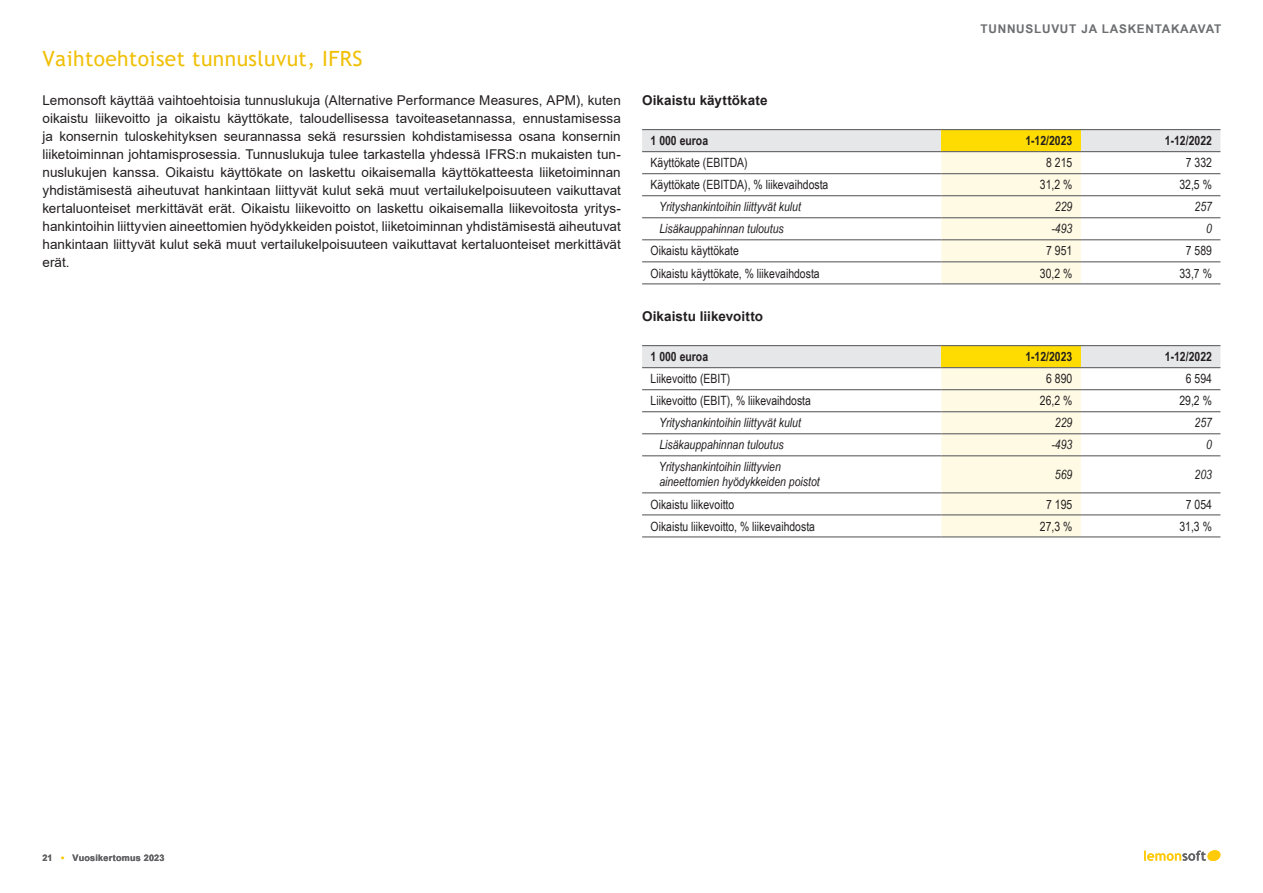
<style>
.page{position:relative;width:1263px;height:893px;background:#fff}
.page>*{position:absolute;margin:0;border:0;box-sizing:border-box;transform-origin:0 0}
.Otsikko_ALA_iso_KELT{font:21px "Trebuchet MS";letter-spacing:.02em;color:#f0c008}
.Leipis{font:13.5px/18px "Arial";color:#231f20;text-align:justify}
.Leipis_Bold{font:700 13.5px "Arial";letter-spacing:.005em;color:#231f20}
.Taulukko_luvut{font:12.75px "Arial Narrow";color:#231f20}
.Taulukko_luvut-2{font:italic 12.75px "Arial Narrow";color:#231f20}
.Taulukko_otsikko{font:700 12.75px "Arial Narrow";color:#231f20}
.t1{font:700 12px "Arial Narrow";letter-spacing:.05em;color:#6c6d70;scale:1.2 1}
.t2{font:700 9px "Arial";letter-spacing:.03em;color:#636366}
.s1{color:#feca0a}
</style>
<div class="page">
<svg style="left:1144px;top:850px;width:77px;height:11px"></svg>
<svg style="left:642px;top:130px;width:578px;height:153px"></svg>
<hr style="left:941px;top:129px;width:140px;height:1px;background:#636366">
<hr style="left:1081px;top:129px;width:139px;height:1px;background:#636366">
<hr style="left:642px;top:151px;width:299px;height:1px;background:#636366">
<hr style="left:1081px;top:151px;width:139px;height:1px;background:#636366">
<hr style="left:642px;top:173px;width:299px;height:1px;background:#636366">
<hr style="left:1081px;top:173px;width:139px;height:1px;background:#636366">
<hr style="left:642px;top:195px;width:299px;height:1px;background:#636366">
<hr style="left:1081px;top:195px;width:139px;height:1px;background:#636366">
<hr style="left:642px;top:217px;width:299px;height:1px;background:#636366">
<hr style="left:1081px;top:217px;width:139px;height:1px;background:#636366">
<hr style="left:642px;top:239px;width:299px;height:1px;background:#636366">
<hr style="left:642px;top:261px;width:299px;height:1px;background:#636366">
<hr style="left:642px;top:283px;width:299px;height:1px;background:#636366">
<hr style="left:1081px;top:283px;width:139px;height:1px;background:#636366">
<hr style="left:1081px;top:239px;width:139px;height:1px;background:#636366">
<hr style="left:1081px;top:261px;width:139px;height:1px;background:#636366">
<hr style="left:642px;top:129px;width:299px;height:1px;background:#636366">
<hr style="left:941px;top:151px;width:140px;height:1px;background:#636366">
<hr style="left:941px;top:173px;width:140px;height:1px;background:#636366">
<hr style="left:941px;top:195px;width:140px;height:1px;background:#636366">
<hr style="left:941px;top:217px;width:140px;height:1px;background:#636366">
<hr style="left:941px;top:283px;width:140px;height:1px;background:#636366">
<hr style="left:941px;top:239px;width:140px;height:1px;background:#636366">
<hr style="left:941px;top:261px;width:140px;height:1px;background:#636366">
<svg style="left:642px;top:346px;width:578px;height:190px"></svg>
<hr style="left:941px;top:345px;width:140px;height:1px;background:#636366">
<hr style="left:1081px;top:345px;width:139px;height:1px;background:#636366">
<hr style="left:642px;top:367px;width:299px;height:1px;background:#636366">
<hr style="left:1081px;top:367px;width:139px;height:1px;background:#636366">
<hr style="left:642px;top:389px;width:299px;height:1px;background:#636366">
<hr style="left:1081px;top:389px;width:139px;height:1px;background:#636366">
<hr style="left:642px;top:411px;width:299px;height:1px;background:#636366">
<hr style="left:1081px;top:411px;width:139px;height:1px;background:#636366">
<hr style="left:642px;top:433px;width:299px;height:1px;background:#636366">
<hr style="left:1081px;top:433px;width:139px;height:1px;background:#636366">
<hr style="left:642px;top:455px;width:299px;height:1px;background:#636366">
<hr style="left:642px;top:492px;width:299px;height:1px;background:#636366">
<hr style="left:642px;top:514px;width:299px;height:1px;background:#636366">
<hr style="left:1081px;top:514px;width:139px;height:1px;background:#636366">
<hr style="left:642px;top:536px;width:299px;height:1px;background:#636366">
<hr style="left:1081px;top:536px;width:139px;height:1px;background:#636366">
<hr style="left:1081px;top:455px;width:139px;height:1px;background:#636366">
<hr style="left:1081px;top:492px;width:139px;height:1px;background:#636366">
<hr style="left:642px;top:345px;width:299px;height:1px;background:#636366">
<hr style="left:941px;top:367px;width:140px;height:1px;background:#636366">
<hr style="left:941px;top:389px;width:140px;height:1px;background:#636366">
<hr style="left:941px;top:411px;width:140px;height:1px;background:#636366">
<hr style="left:941px;top:433px;width:140px;height:1px;background:#636366">
<hr style="left:941px;top:514px;width:140px;height:1px;background:#636366">
<hr style="left:941px;top:536px;width:140px;height:1px;background:#636366">
<hr style="left:941px;top:455px;width:140px;height:1px;background:#636366">
<hr style="left:941px;top:492px;width:140px;height:1px;background:#636366">
<p class="t1" style="left:981px;top:20px;width:202px">TUNNUSLUVUT JA LASKENTAKAAVAT</p>
<p class="Otsikko_ALA_iso_KELT" style="left:43px;top:45px;width:322px">Vaihtoehtoiset tunnusluvut, IFRS</p>
<p class="Leipis" style="left:43px;top:91px;width:580px">Lemonsoft käyttää vaihtoehtoisia tunnuslukuja (Alternative Performance Measures, APM), kuten oikaistu liikevoitto ja oikaistu käyttökate, taloudellisessa tavoiteasetannassa, ennustamisessa ja konsernin tuloskehityksen seurannassa sekä resurssien kohdistamisessa osana konsernin liiketoiminnan johtamisprosessia. Tunnuslukuja tulee tarkastella yhdessä IFRS:n mukaisten tun&shy;nuslukujen kanssa. Oikaistu käyttökate on laskettu oikaisemalla käyttökatteesta liiketoiminnan yhdistämisestä aiheutuvat hankintaan liittyvät kulut sekä muut vertailukelpoisuuteen vaikuttavat kertaluonteiset merkittävät erät. Oikaistu liikevoitto on laskettu oikaisemalla liikevoitosta yritys&shy;hankintoihin liittyvien aineettomien hyödykkeiden poistot, liiketoiminnan yhdistämisestä aiheutuvat hankintaan liittyvät kulut sekä muut vertailukelpoisuuteen vaikuttavat kertaluonteiset merkittävät erät.</p>
<p class="Leipis_Bold" style="left:642px;top:91px;width:127px">Oikaistu käyttökate</p>
<p class="Taulukko_otsikko" style="left:651px;top:131px;width:59px">1 000 euroa</p>
<p class="Taulukko_otsikko" style="left:1025px;top:131px;width:49px">1-12/2023</p>
<p class="Taulukko_otsikko" style="left:1165px;top:131px;width:49px">1-12/2022</p>
<p class="Taulukko_luvut" style="left:651px;top:153px;width:99px">Käyttökate (EBITDA)</p>
<p class="Taulukko_luvut" style="left:1046px;top:153px;width:28px">8 215</p>
<p class="Taulukko_luvut" style="left:1186px;top:153px;width:28px">7 332</p>
<p class="Taulukko_luvut" style="left:651px;top:175px;width:179px">Käyttökate (EBITDA), % liikevaihdosta</p>
<p class="Taulukko_luvut" style="left:1040px;top:175px;width:34px">31,2 %</p>
<p class="Taulukko_luvut" style="left:1179px;top:175px;width:34px">32,5 %</p>
<p class="Taulukko_luvut-2" style="left:659px;top:198px;width:143px">Yrityshankintoihin liittyvät kulut</p>
<p class="Taulukko_luvut-2" style="left:1055px;top:198px;width:19px">229</p>
<p class="Taulukko_luvut-2" style="left:1194px;top:198px;width:19px">257</p>
<p class="Taulukko_luvut-2" style="left:659px;top:220px;width:126px">Lisäkauppahinnan tuloutus</p>
<p class="Taulukko_luvut-2" style="left:1051px;top:220px;width:22px">-493</p>
<p class="Taulukko_luvut-2" style="left:1206px;top:220px;width:7px">0</p>
<p class="Taulukko_luvut" style="left:651px;top:242px;width:90px">Oikaistu käyttökate</p>
<p class="Taulukko_luvut" style="left:1046px;top:242px;width:28px">7 951</p>
<p class="Taulukko_luvut" style="left:1186px;top:242px;width:28px">7 589</p>
<p class="Taulukko_luvut" style="left:651px;top:264px;width:171px">Oikaistu käyttökate, % liikevaihdosta</p>
<p class="Taulukko_luvut" style="left:1040px;top:264px;width:34px">30,2 %</p>
<p class="Taulukko_luvut" style="left:1179px;top:264px;width:34px">33,7 %</p>
<p class="Leipis_Bold" style="left:642px;top:307px;width:123px">Oikaistu liikevoitto</p>
<p class="Taulukko_otsikko" style="left:651px;top:347px;width:59px">1 000 euroa</p>
<p class="Taulukko_otsikko" style="left:1025px;top:347px;width:49px">1-12/2023</p>
<p class="Taulukko_otsikko" style="left:1165px;top:347px;width:49px">1-12/2022</p>
<p class="Taulukko_luvut" style="left:651px;top:369px;width:81px">Liikevoitto (EBIT)</p>
<p class="Taulukko_luvut" style="left:1046px;top:369px;width:28px">6 890</p>
<p class="Taulukko_luvut" style="left:1186px;top:369px;width:28px">6 594</p>
<p class="Taulukko_luvut" style="left:651px;top:391px;width:162px">Liikevoitto (EBIT), % liikevaihdosta</p>
<p class="Taulukko_luvut" style="left:1040px;top:391px;width:34px">26,2 %</p>
<p class="Taulukko_luvut" style="left:1179px;top:391px;width:34px">29,2 %</p>
<p class="Taulukko_luvut-2" style="left:659px;top:414px;width:143px">Yrityshankintoihin liittyvät kulut</p>
<p class="Taulukko_luvut-2" style="left:1055px;top:414px;width:19px">229</p>
<p class="Taulukko_luvut-2" style="left:1194px;top:414px;width:19px">257</p>
<p class="Taulukko_luvut-2" style="left:659px;top:436px;width:126px">Lisäkauppahinnan tuloutus</p>
<p class="Taulukko_luvut-2" style="left:1051px;top:436px;width:22px">-493</p>
<p class="Taulukko_luvut-2" style="left:1206px;top:436px;width:7px">0</p>
<p class="Taulukko_luvut-2" style="left:659px;top:458px;width:124px">Yrityshankintoihin liittyvien</p>
<p class="Taulukko_luvut-2" style="left:659px;top:473px;width:162px">aineettomien hyödykkeiden poistot</p>
<p class="Taulukko_luvut-2" style="left:1055px;top:466px;width:19px">569</p>
<p class="Taulukko_luvut-2" style="left:1194px;top:466px;width:19px">203</p>
<p class="t2" style="left:43px;top:852px;width:123px">21 <span class="s1">•</span> Vuosikertomus 2023</p>
<p class="Taulukko_luvut" style="left:651px;top:495px;width:85px">Oikaistu liikevoitto</p>
<p class="Taulukko_luvut" style="left:1046px;top:495px;width:28px">7 195</p>
<p class="Taulukko_luvut" style="left:1186px;top:495px;width:28px">7 054</p>
<p class="Taulukko_luvut" style="left:651px;top:517px;width:166px">Oikaistu liikevoitto, % liikevaihdosta</p>
<p class="Taulukko_luvut" style="left:1040px;top:517px;width:34px">27,3 %</p>
<p class="Taulukko_luvut" style="left:1179px;top:517px;width:34px">31,3 %</p>
</div>
